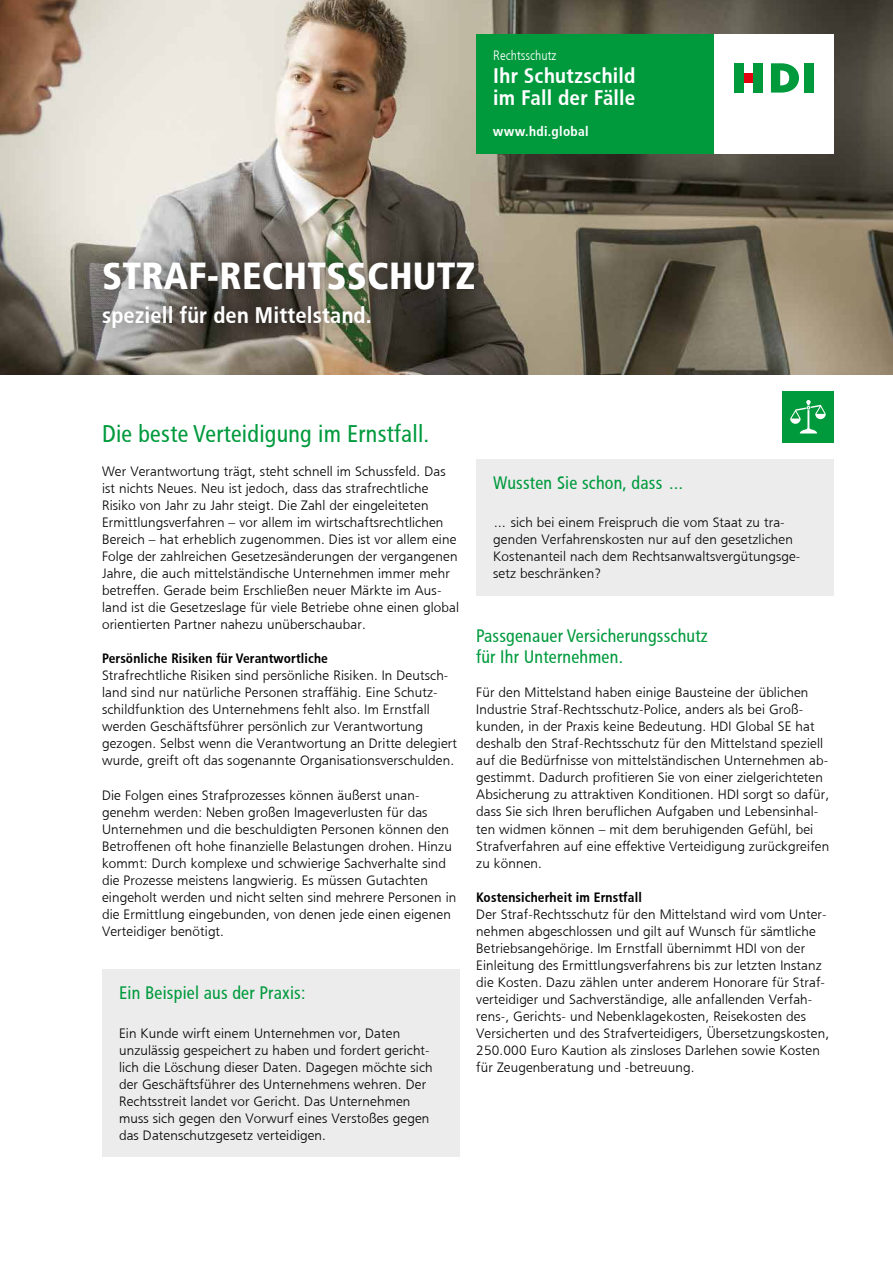
<style>
.page{position:relative;width:893px;height:1263px;background:#fff}
.page>*{position:absolute;margin:0;border:0;box-sizing:border-box;transform-origin:0 0}
.t1{font:37.5px "HDI Gerling Sans Cond Black";letter-spacing:.005em;color:#fff}
.t2{font:24px "HDI Gerling Sans Cond Regular";letter-spacing:.01em;color:#009a3d}
.t3{font:22.5px "HDI Gerling Sans Cond Bold";letter-spacing:.005em;color:#fff}
.t4{font:21px/22.5px "HDI Gerling Sans Cond Bold";letter-spacing:.01em;color:#fff}
.t5{font:18px/21.6px "HDI Gerling Sans Cond Regular";letter-spacing:.01em;color:#009a3d}
.t6{font:13.5px/17px "HDI Gerling Sans Light";letter-spacing:.01em;color:#000}
.t7{font:13.5px/17px "HDI Gerling Sans Light";letter-spacing:.01em;color:#030305}
.t8{font:13.5px "HDI Gerling Sans Cond Bold";letter-spacing:.01em;color:#000}
.t9{font:13.5px "HDI Gerling Sans Cond Bold";letter-spacing:.025em;color:#fff}
.t10{font:13.5px "HDI Gerling Sans Cond Light";color:#fff}
</style>
<div class="page">
<img style="left:0;top:0;width:893px;height:374px">
<div style="left:90px;top:248px;width:398px;height:93px;background:#000;opacity:.4"></div>
<div style="left:476px;top:34px;width:238px;height:119px;background:#009a3d"></div>
<div style="left:714px;top:34px;width:119px;height:119px;background:#fff"></div>
<div style="left:744px;top:73px;width:9px;height:10px;background:#e3000f"></div>
<svg style="left:771px;top:63px;width:28px;height:30px"></svg>
<div style="left:804px;top:63px;width:10px;height:30px;background:#009a3d"></div>
<div style="left:753px;top:63px;width:10px;height:30px;background:#009a3d"></div>
<div style="left:734px;top:63px;width:10px;height:30px;background:#009a3d"></div>
<div style="left:782px;top:391px;width:51px;height:51px;background:#009a3d"></div>
<svg style="left:790px;top:400px;width:36px;height:33px"></svg>
<div style="left:476px;top:459px;width:357px;height:136px;background:#ececed"></div>
<div style="left:102px;top:969px;width:357px;height:188px;background:#ececed"></div>
<p class="t10" style="left:493px;top:48px;width:65px">Rechtsschutz</p>
<h3 class="t4" style="left:493px;top:65px;width:144px">Ihr Schutzschild im Fall der Fälle</h3>
<p class="t9" style="left:493px;top:124px;width:97px">www.hdi.global</p>
<h1 class="t1" style="left:102px;top:253px;width:375px">STRAF-RECHTSSCHUTZ</h1>
<h3 class="t3" style="left:102px;top:302px;width:271px">speziell für den Mittelstand.</h3>
<h2 class="t2" style="left:102px;top:420px;width:329px">Die beste Verteidigung im Ernstfall.</h2>
<p class="t6" style="left:102px;top:463px;width:359px">Wer Verantwortung trägt, steht schnell im Schussfeld. Das ist nichts Neues. Neu ist jedoch, dass das strafrechtliche Risiko von Jahr zu Jahr steigt. Die Zahl der eingeleiteten Ermittlungsverfahren – vor allem im wirtschaftsrechtlichen Bereich – hat erheblich zugenommen. Dies ist vor allem eine Folge der zahlreichen Gesetzesänderungen der vergangenen Jahre, die auch mittelständische Unternehmen immer mehr betreffen. Gerade beim Erschließen neuer Märkte im Aus&shy;land ist die Gesetzeslage für viele Betriebe ohne einen global orientierten Partner nahezu unüberschaubar.</p>
<p class="t8" style="left:102px;top:651px;width:227px">Persönliche Risiken für Verantwortliche</p>
<p class="t6" style="left:102px;top:667px;width:357px">Strafrechtliche Risiken sind persönliche Risiken. In Deutsch&shy;land sind nur natürliche Personen straffähig. Eine Schutz&shy;schildfunktion des Unternehmens fehlt also. Im Ernstfall werden Geschäftsführer persönlich zur Verantwortung gezogen. Selbst wenn die Verantwortung an Dritte delegiert wurde, greift oft das sogenannte Organisationsverschulden.</p>
<p class="t6" style="left:102px;top:786px;width:356px">Die Folgen eines Strafprozesses können äußerst unan&shy;genehm werden: Neben großen Imageverlusten für das Unternehmen und die beschuldigten Personen können den Betroffenen oft hohe finanzielle Belastungen drohen. Hinzu kommt: Durch komplexe und schwierige Sachverhalte sind die Prozesse meistens langwierig. Es müssen Gutachten eingeholt werden und nicht selten sind mehrere Personen in die Ermittlung eingebunden, von denen jede einen eigenen Verteidiger benötigt.</p>
<h3 class="t5" style="left:119px;top:982px;width:188px">Ein Beispiel aus der Praxis:</h3>
<p class="t6" style="left:119px;top:1024px;width:315px">Ein Kunde wirft einem Unternehmen vor, Daten unzulässig gespeichert zu haben und fordert gericht&shy;lich die Löschung dieser Daten. Dagegen möchte sich der Geschäftsführer des Unternehmens wehren. Der Rechtsstreit landet vor Gericht. Das Unternehmen muss sich gegen den Vorwurf eines Verstoßes gegen das Datenschutzgesetz verteidigen.</p>
<h3 class="t5" style="left:493px;top:472px;width:193px">Wussten Sie schon, dass …</h3>
<p class="t7" style="left:493px;top:514px;width:309px">… sich bei einem Freispruch die vom Staat zu tra&shy;genden Verfahrenskosten nur auf den gesetzlichen Kostenanteil nach dem Rechtsanwaltsvergütungsge&shy;setz beschränken?</p>
<h3 class="t5" style="left:476px;top:625px;width:233px">Passgenauer Versicherungsschutz für Ihr Unternehmen.</h3>
<p class="t6" style="left:476px;top:684px;width:355px">Für den Mittelstand haben einige Bausteine der üblichen Industrie Straf-Rechtsschutz-Police, anders als bei Groß&shy;kunden, in der Praxis keine Bedeutung. HDI Global SE hat deshalb den Straf-Rechtsschutz für den Mittelstand speziell auf die Bedürfnisse von mittelständischen Unternehmen ab&shy;gestimmt. Dadurch profitieren Sie von einer zielgerichteten Absicherung zu attraktiven Konditionen. HDI sorgt so dafür, dass Sie sich Ihren beruflichen Aufgaben und Lebensinhal&shy;ten widmen können – mit dem beruhigenden Gefühl, bei Strafverfahren auf eine effektive Verteidigung zurückgreifen zu können.</p>
<p class="t8" style="left:476px;top:889px;width:167px">Kostensicherheit im Ernstfall</p>
<p class="t6" style="left:476px;top:905px;width:354px">Der Straf-Rechtsschutz für den Mittelstand wird vom Unter&shy;nehmen abgeschlossen und gilt auf Wunsch für sämtliche Betriebsangehörige. Im Ernstfall übernimmt HDI von der Einleitung des Ermittlungsverfahrens bis zur letzten Instanz die Kosten. Dazu zählen unter anderem Honorare für Straf&shy;verteidiger und Sachverständige, alle anfallenden Verfah&shy;rens-, Gerichts- und Nebenklagekosten, Reisekosten des Versicherten und des Strafverteidigers, Übersetzungskosten, 250.000 Euro Kaution als zinsloses Darlehen sowie Kosten für Zeugenberatung und -betreuung.</p>
</div>
